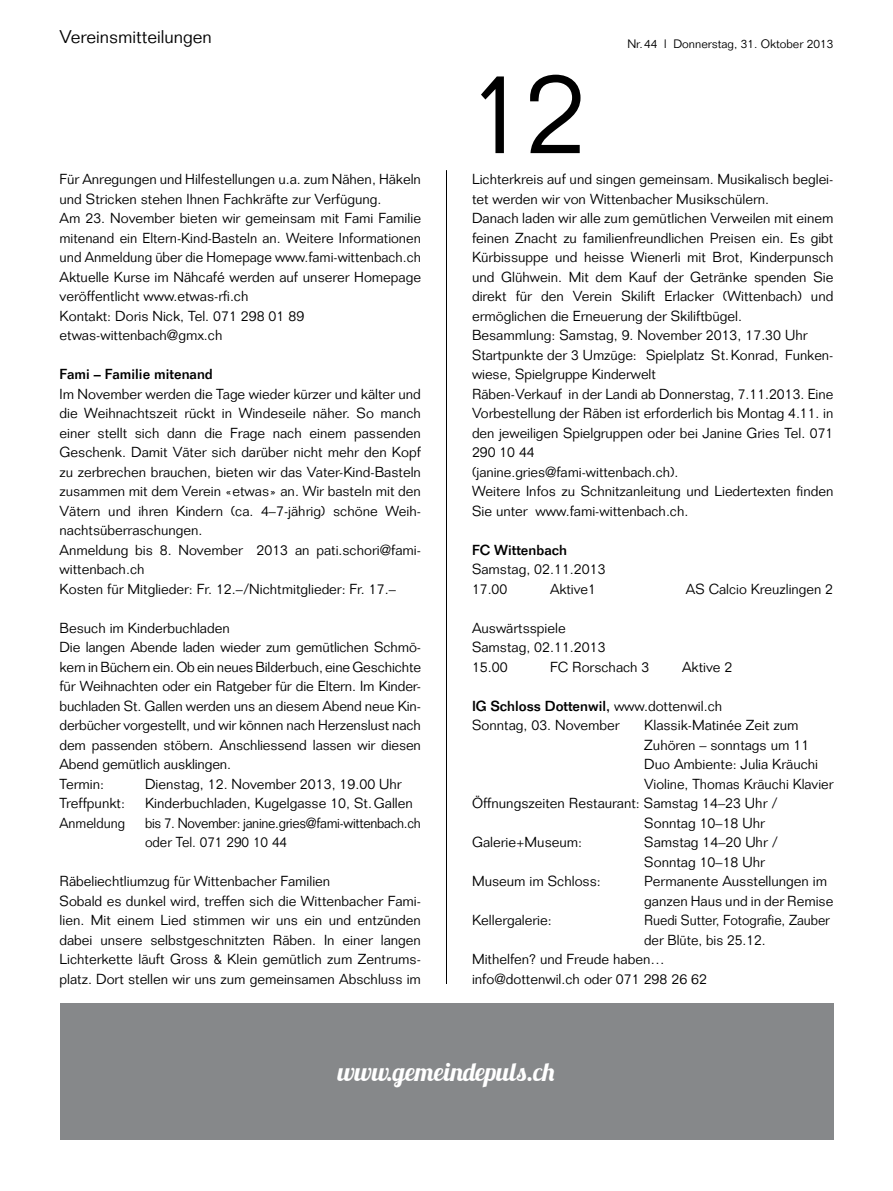
<style>
.page{position:relative;width:893px;height:1191px;background:#fff}
.page>*{position:absolute;margin:0;border:0;box-sizing:border-box;transform-origin:0 0}
.t1{font:300 114px "Folio";color:#000}
.t2{font:25.5px "Lobster 1.3";color:#fff}
.t3{font:300 18px "Folio";color:#000}
.t4{font:300 14.25px/19.5px "Folio";color:#000}
.t5{font:300 14.25px/19.5px "Folio";letter-spacing:-.02em;color:#000;scale:.95 1}
.t6{font:300 14.25px "Folio";color:#000;scale:.95 1}
.t7{font:500 14.25px "Folio";color:#000}
.t8{font:300 12px "Folio";color:#000}
.s1{font-weight:500}
</style>
<div class="page">
<hr style="left:446px;top:170px;width:1px;height:814px;background:#000">
<div style="left:60px;top:1003px;width:773px;height:137px;background:#86888a"></div>
<p class="t3" style="left:60px;top:26px;width:154px">Vereinsmitteilungen</p>
<p class="t8" style="left:627px;top:36px;width:208px">Nr.44 l Donnerstag, 31. Oktober 2013</p>
<p class="t4" style="left:60px;top:169px;width:363px">Für Anregungen und Hilfestellungen u.a. zum Nähen, Häkeln und Stricken stehen Ihnen Fachkräfte zur Verfügung.<br>Am 23. November bieten wir gemeinsam mit Fami Familie mitenand ein Eltern-Kind-Basteln an. Weitere Informationen und Anmeldung über die Homepage www.fami-wittenbach.ch Aktuelle Kurse im Nähcafé werden auf unserer Homepage veröffentlicht www.etwas-rfi.ch<br>Kontakt: Doris Nick, Tel. 071 298 01 89 etwas-wittenbach@gmx.ch</p>
<p class="t7" style="left:60px;top:366px;width:155px">Fami – Familie mitenand</p>
<p class="t4" style="left:60px;top:384px;width:363px">Im November werden die Tage wieder kürzer und kälter und die Weihnachtszeit rückt in Windeseile näher. So manch einer stellt sich dann die Frage nach einem passenden Geschenk. Damit Väter sich darüber nicht mehr den Kopf zu zerbrechen brauchen, bieten wir das Vater-Kind-Basteln zusammen mit dem Verein «etwas» an. Wir basteln mit den Vätern und ihren Kindern (ca. 4–7-jährig) schöne Weih&shy;nachtsüberraschungen.<br>Anmeldung bis 8. November 2013 an pati.schori@fami&shy;wittenbach.ch<br>Kosten für Mitglieder: Fr. 12.–/Nichtmitglieder: Fr. 17.–</p>
<p class="t4" style="left:60px;top:618px;width:363px">Besuch im Kinderbuchladen<br>Die langen Abende laden wieder zum gemütlichen Schmö&shy;kern in Büchern ein. Ob ein neues Bilderbuch, eine Geschichte für Weihnachten oder ein Ratgeber für die Eltern. Im Kinder&shy;buchladen St. Gallen werden uns an diesem Abend neue Kin&shy;derbücher vorgestellt, und wir können nach Herzenslust nach dem passenden stöbern. Anschliessend lassen wir diesen Abend gemütlich ausklingen.<br>Termin:</p>
<p class="t4" style="left:145px;top:774px;width:258px">Dienstag, 12. November 2013, 19.00 Uhr</p>
<p class="t4" style="left:60px;top:793px;width:67px">Treffpunkt:</p>
<p class="t4" style="left:145px;top:793px;width:269px">Kinderbuchladen, Kugelgasse 10, St.Gallen</p>
<p class="t6" style="left:60px;top:814px;width:70px">Anmeldung</p>
<p class="t5" style="left:145px;top:813px;width:292px">bis 7. November: janine.gries@fami-wittenbach.ch oder Tel. 071 290 10 44</p>
<p class="t4" style="left:60px;top:871px;width:363px">Räbeliechtliumzug für Wittenbacher Familien<br>Sobald es dunkel wird, treffen sich die Wittenbacher Fami&shy;lien. Mit einem Lied stimmen wir uns ein und entzünden dabei unsere selbstgeschnitzten Räben. In einer langen Lichterkette läuft Gross &amp; Klein gemütlich zum Zentrums&shy;platz. Dort stellen wir uns zum gemeinsamen Abschluss im</p>
<h1 class="t1" style="left:466px;top:45px;width:123px">12</h1>
<p class="t4" style="left:472px;top:169px;width:363px">Lichterkreis auf und singen gemeinsam. Musikalisch beglei&shy;tet werden wir von Wittenbacher Musikschülern.<br>Danach laden wir alle zum gemütlichen Verweilen mit einem feinen Znacht zu familienfreundlichen Preisen ein. Es gibt Kürbissuppe und heisse Wienerli mit Brot, Kinderpunsch und Glühwein. Mit dem Kauf der Getränke spenden Sie direkt für den Verein Skilift Erlacker (Wittenbach) und ermöglichen die Erneuerung der Skiliftbügel.<br>Besammlung: Samstag, 9. November 2013, 17.30 Uhr Startpunkte der 3 Umzüge: Spielplatz St.Konrad, Funken&shy;wiese, Spielgruppe Kinderwelt<br>Räben-Verkauf in der Landi ab Donnerstag, 7.11.2013. Eine Vorbestellung der Räben ist erforderlich bis Montag 4.11. in den jeweiligen Spielgruppen oder bei Janine Gries Tel. 071<br>290 10 44<br>(janine.gries@fami-wittenbach.ch).<br>Weitere Infos zu Schnitzanleitung und Liedertexten finden Sie unter www.fami-wittenbach.ch.</p>
<p class="t7" style="left:472px;top:541px;width:97px">FC Wittenbach</p>
<p class="t4" style="left:472px;top:559px;width:135px">Samstag, 02.11.2013<br>17.00</p>
<p class="t4" style="left:550px;top:579px;width:47px">Aktive1</p>
<p class="t4" style="left:686px;top:579px;width:149px">AS Calcio Kreuzlingen 2</p>
<p class="t4" style="left:472px;top:618px;width:135px">Auswärtsspiele<br>Samstag, 02.11.2013<br>15.00</p>
<p class="t4" style="left:550px;top:657px;width:101px">FC Rorschach 3</p>
<p class="t4" style="left:682px;top:657px;width:52px">Aktive 2</p>
<p class="t4" style="left:472px;top:696px;width:252px"><span class="s1">IG Schloss Dottenwil,</span> www.dottenwil.ch<br>Sonntag, 03. November</p>
<p class="t4" style="left:644px;top:715px;width:156px">Klassik-Matinée Zeit zum</p>
<p class="t4" style="left:644px;top:735px;width:167px">Zuhören – sonntags um 11</p>
<p class="t4" style="left:644px;top:754px;width:175px">Duo Ambiente: Julia Kräuchi</p>
<p class="t4" style="left:644px;top:774px;width:191px">Violine, Thomas Kräuchi Klavier</p>
<p class="t4" style="left:472px;top:793px;width:307px">Öffnungszeiten Restaurant: Samstag 14–23 Uhr /</p>
<p class="t4" style="left:644px;top:813px;width:122px">Sonntag 10–18 Uhr</p>
<p class="t4" style="left:472px;top:832px;width:112px">Galerie+Museum:</p>
<p class="t4" style="left:644px;top:832px;width:135px">Samstag 14–20 Uhr /<br>Sonntag 10–18 Uhr</p>
<p class="t4" style="left:472px;top:871px;width:130px">Museum im Schloss:</p>
<p class="t4" style="left:644px;top:871px;width:191px">Permanente Ausstellungen im ganzen Haus und in der Remise</p>
<p class="t4" style="left:472px;top:910px;width:81px">Kellergalerie:</p>
<p class="t6" style="left:644px;top:912px;width:197px">Ruedi Sutter, Fotografie, Zauber</p>
<p class="t4" style="left:644px;top:930px;width:123px">der Blüte, bis 25.12.</p>
<p class="t4" style="left:472px;top:949px;width:194px">Mithelfen? und Freude haben…</p>
<p class="t4" style="left:472px;top:969px;width:237px">info@dottenwil.ch oder 071 298 26 62</p>
<h2 class="t2" style="left:338px;top:1055px;width:219px">www.gemeindepuls.ch</h2>
</div>
